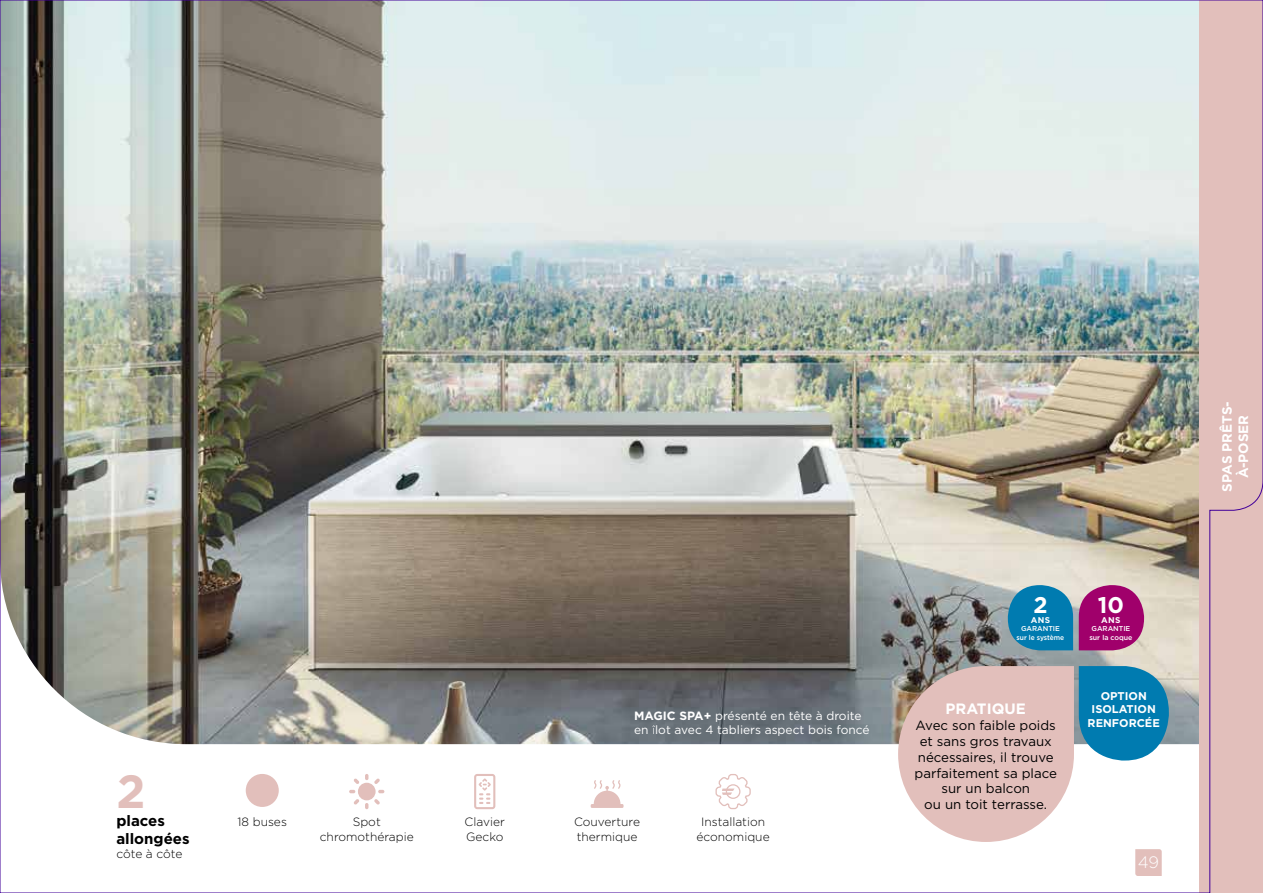
<style>
.page{position:relative;width:1263px;height:893px;background:#fff}
.page>*{position:absolute;margin:0;border:0;box-sizing:border-box;transform-origin:0 0}
.t1{font:700 46.65px "Gotham";color:#e2bfbb}
.t2{font:700 22.65px "Gotham";color:#fff}
.t3{font:300 16.5px "Gotham";color:#fff}
.t4{font:700 15px/18px "Gotham";color:#000}
.t5{font:700 15px "Gotham";color:#fff}
.t6{font:700 13.5px/16.2px "Gotham";color:#fff;text-align:center}
.t7{font:13.35px/15.9px "Gotham";color:#000;text-align:center}
.t8{font:300 12px/14.4px "Gotham";color:#000;text-align:center}
.t9{font:12px/14.4px "Gotham";color:#fff}
.t10{font:700 11.25px/13.5px "Gotham";color:#fff;text-align:center}
.t11{font:700 8.4px "Gotham";letter-spacing:.05em;color:#fff}
.t12{font:500 7.05px/8.4px "Gotham";color:#fff;text-align:center}
.s1{font-weight:700}
</style>
<div class="page">
<img style="left:0;top:0;width:1263px;height:893px">
<h1 class="t1" style="left:116px;top:760px;width:31px">2</h1>
<p class="t4" style="left:116px;top:811px;width:75px">places allongées</p>
<p class="t8" style="left:116px;top:847px;width:68px">côte à côte</p>
<p class="t8" style="left:238px;top:814px;width:51px">18 buses</p>
<p class="t8" style="left:320px;top:814px;width:95px">Spot chromothérapie</p>
<p class="t8" style="left:465px;top:814px;width:42px;text-align:left">Clavier<br>Gecko</p>
<p class="t9" style="left:634px;top:708px;width:237px"><span class="s1">MAGIC SPA+</span> présenté en tête à droite en lot avec 4 tabliers aspect bois foncé</p>
<p class="t8" style="left:574px;top:815px;width:67px;text-align:left">Couverture thermique</p>
<p class="t8" style="left:696px;top:815px;width:75px">Installation économique</p>
<h2 class="t2" style="left:1033px;top:590px;width:16px">2</h2>
<p class="t11" style="left:1031px;top:614px;width:21px">ANS</p>
<p class="t12" style="left:1016px;top:624px;width:49px">GARANTIE sur le système</p>
<p class="t5" style="left:946px;top:698px;width:82px">PRATIQUE</p>
<p class="t7" style="left:914px;top:717px;width:144px">Avec son faible poids et sans gros travaux nécessaires, il trouve parfaitement sa place sur un balcon<br>ou un toit terrasse.</p>
<h2 class="t2" style="left:1098px;top:590px;width:28px">10</h2>
<p class="t11" style="left:1101px;top:614px;width:21px">ANS</p>
<p class="t12" style="left:1089px;top:624px;width:45px">GARANTIE sur la coque</p>
<p class="t10" style="left:1087px;top:689px;width:74px">OPTION<br>ISOLATION<br>RENFORCÉE</p>
<p class="t3" style="left:1138px;top:851px;width:23px">49</p>
<p class="t6" style="left:1219px;top:492px;width:92px;rotate:-90deg">SPAS PRÊTS-<br>À-POSER</p>
</div>
